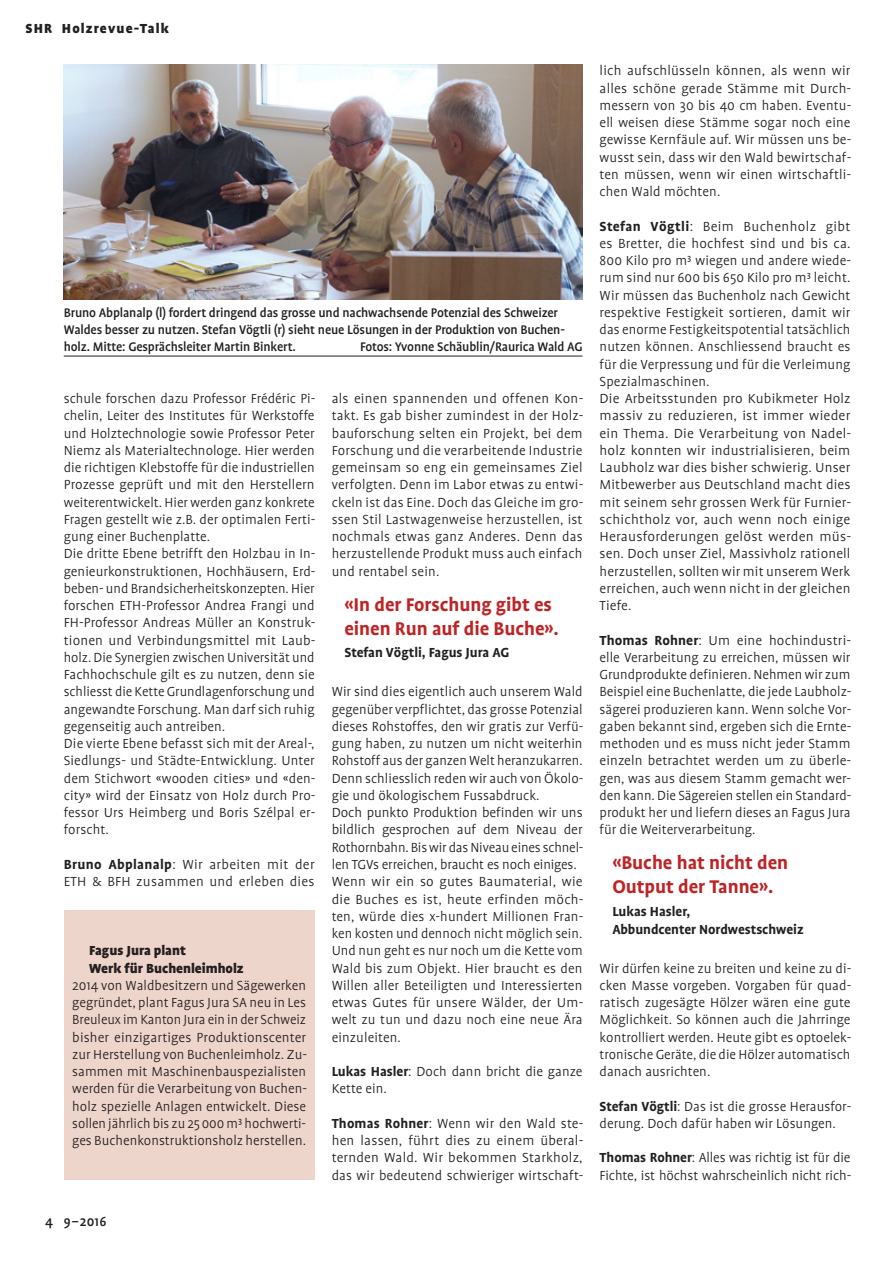
<style>
.page{position:relative;width:893px;height:1263px;background:#fff}
.page>*{position:absolute;margin:0;border:0;box-sizing:border-box;transform-origin:0 0}
.t1{font:700 21px/24px "Profile";letter-spacing:-.005em;color:#bd2426}
.t2{font:300 15px/17.2px "Profile";letter-spacing:.005em;color:#231f20}
.t3{font:700 15px/18px "Profile";letter-spacing:-.005em;color:#231f20}
.t4{font:900 15px/17.2px "Profile";letter-spacing:-.005em;color:#231f20}
.t5{font:900 15px "Profile";letter-spacing:.075em;color:#231f20}
.t6{font:500 15px "Profile";color:#231f20}
.t7{font:500 14.25px/17.2px "Profile";letter-spacing:-.01em;color:#231f20}
.s1{font-weight:700}
</style>
<div class="page">
<div style="left:64px;top:910px;width:251px;height:270px;background:#eed5cb"></div>
<img style="left:64px;top:65px;width:519px;height:235px">
<hr style="left:64px;top:356px;width:519px;height:1px;background:#231f20">
<p class="t5" style="left:26px;top:20px;width:145px">SHR Holzrevue-Talk</p>
<p class="t7" style="left:64px;top:304px;width:503px">Bruno Abplanalp (l) fordert dringend das grosse und nachwachsende Potenzial des Schweizer<br>Waldes besser zu nutzen. Stefan Vögtli (r) sieht neue Lösungen in der Produktion von Buchen&shy;holz. Mitte: Gesprächsleiter Martin Binkert.</p>
<p class="t7" style="left:360px;top:338px;width:224px">Fotos: Yvonne Schäublin/Raurica Wald AG</p>
<p class="t2" style="left:64px;top:390px;width:253px">schule forschen dazu Professor Frédéric Pi&shy;chelin, Leiter des Institutes für Werkstoffe und Holztechnologie sowie Professor Peter Niemz als Materialtechnologe. Hier werden die richtigen Klebstoffe für die industriellen Prozesse geprüft und mit den Herstellern weiterentwickelt. Hier werden ganz konkrete Fragen gestellt wie z.B. der optimalen Ferti&shy;gung einer Buchenplatte.<br>Die dritte Ebene betrifft den Holzbau in In&shy;genieurkonstruktionen, Hochhäusern, Erd&shy;beben- und Brandsicherheitskonzepten. Hier forschen ETH-Professor Andrea Frangi und FH-Professor Andreas Müller an Konstruk&shy;tionen und Verbindungsmittel mit Laub&shy;holz. Die Synergien zwischen Universität und Fachhochschule gilt es zu nutzen, denn sie schliesst die Kette Grundlagenforschung und angewandte Forschung. Man darf sich ruhig gegenseitig auch antreiben.<br>Die vierte Ebene befasst sich mit der Areal-, Siedlungs- und Städte-Entwicklung. Unter dem Stichwort «wooden cities» und «den&shy;city» wird der Einsatz von Holz durch Pro&shy;fessor Urs Heimberg und Boris Szélpal er&shy;forscht.</p>
<p class="t2" style="left:64px;top:856px;width:252px"><span class="s1">Bruno Abplanalp</span>: Wir arbeiten mit der<br>ETH &amp; BFH zusammen und erleben dies</p>
<p class="t4" style="left:89px;top:942px;width:156px">Fagus Jura plant<br>Werk für Buchenleimholz</p>
<p class="t2" style="left:72px;top:977px;width:236px;text-align:justify">2014 von Waldbesitzern und Sägewerken gegründet, plant Fagus Jura SA neu in Les Breuleux im Kanton Jura ein in der Schweiz bisher einzigartiges Produktionscenter zur Herstellung von Buchenleimholz. Zu&shy;sammen mit Maschinenbauspezialisten werden für die Verarbeitung von Buchen&shy;holz spezielle Anlagen entwickelt. Diese sollen jährlich bis zu 25000m³ hochwerti&shy;ges Buchenkonstruktionsholz herstellen.</p>
<p class="t6" style="left:45px;top:1213px;width:63px">4 9–2016</p>
<p class="t2" style="left:332px;top:390px;width:253px;text-align:justify">als einen spannenden und offenen Kon&shy;takt. Es gab bisher zumindest in der Holz&shy;bauforschung selten ein Projekt, bei dem Forschung und die verarbeitende Industrie gemeinsam so eng ein gemeinsames Ziel verfolgten. Denn im Labor etwas zu entwi&shy;ckeln ist das Eine. Doch das Gleiche im gro&shy;ssen Stil Lastwagenweise herzustellen, ist nochmals etwas ganz Anderes. Denn das herzustellende Produkt muss auch einfach und rentabel sein.</p>
<h1 class="t1" style="left:344px;top:592px;width:216px">«In der Forschung gibt es einen Run auf die Buche».</h1>
<p class="t3" style="left:344px;top:643px;width:166px">Stefan Vögtli, Fagus Jura AG</p>
<p class="t2" style="left:332px;top:683px;width:253px">Wir sind dies eigentlich auch unserem Wald gegenüber verpflichtet, das grosse Potenzial dieses Rohstoffes, den wir gratis zur Verfü&shy;gung haben, zu nutzen um nicht weiterhin Rohstoff aus der ganzen Welt heranzukarren.<br>Denn schliesslich reden wir auch von Ökolo&shy;gie und ökologischem Fussabdruck.<br>Doch punkto Produktion befinden wir uns bildlich gesprochen auf dem Niveau der Rothornbahn. Bis wir das Niveau eines schnel&shy;len TGVs erreichen, braucht es noch einiges.<br>Wenn wir ein so gutes Baumaterial, wie die Buches es ist, heute erfinden möch&shy;ten, würde dies x-hundert Millionen Fran&shy;ken kosten und dennoch nicht möglich sein.<br>Und nun geht es nur noch um die Kette vom Wald bis zum Objekt. Hier braucht es den Willen aller Beteiligten und Interessierten etwas Gutes für unsere Wälder, der Um&shy;welt zu tun und dazu noch eine neue Ära einzuleiten.</p>
<p class="t2" style="left:332px;top:1063px;width:252px"><span class="s1">Lukas Hasler</span>: Doch dann bricht die ganze<br>Kette ein.</p>
<p class="t2" style="left:332px;top:1115px;width:253px;text-align:justify"><span class="s1">Thomas Rohner</span>: Wenn wir den Wald ste&shy;hen lassen, führt dies zu einem überal&shy;ternden Wald. Wir bekommen Starkholz, das wir bedeutend schwieriger wirtschaft-</p>
<p class="t2" style="left:600px;top:62px;width:253px;text-align:justify">lich aufschlüsseln können, als wenn wir alles schöne gerade Stämme mit Durch&shy;messern von 30 bis 40 cm haben. Eventu&shy;ell weisen diese Stämme sogar noch eine gewisse Kernfäule auf. Wir müssen uns be&shy;wusst sein, dass wir den Wald bewirtschaf&shy;ten müssen, wenn wir einen wirtschaftli&shy;chen Wald möchten.</p>
<p class="t2" style="left:600px;top:218px;width:253px"><span class="s1">Stefan Vögtli</span>: Beim Buchenholz gibt es Bretter, die hochfest sind und bis ca.<br>800 Kilo pro m³ wiegen und andere wiede&shy;rum sind nur 600 bis 650 Kilo pro m³ leicht.<br>Wir müssen das Buchenholz nach Gewicht respektive Festigkeit sortieren, damit wir das enorme Festigkeitspotential tatsächlich nutzen können. Anschliessend braucht es für die Verpressung und für die Verleimung Spezialmaschinen.<br>Die Arbeitsstunden pro Kubikmeter Holz massiv zu reduzieren, ist immer wieder ein Thema. Die Verarbeitung von Nadel&shy;holz konnten wir industrialisieren, beim Laubholz war dies bisher schwierig. Unser Mitbewerber aus Deutschland macht dies mit seinem sehr grossen Werk für Furnier&shy;schichtholz vor, auch wenn noch einige Herausforderungen gelöst werden müs&shy;sen. Doch unser Ziel, Massivholz rationell herzustellen, sollten wir mit unserem Werk erreichen, auch wenn nicht in der gleichen Tiefe.</p>
<p class="t2" style="left:600px;top:632px;width:253px;text-align:justify"><span class="s1">Thomas Rohner</span>: Um eine hochindustri&shy;elle Verarbeitung zu erreichen, müssen wir Grundprodukte definieren. Nehmen wir zum Beispiel eine Buchenlatte, die jede Laubholz&shy;sägerei produzieren kann. Wenn solche Vor&shy;gaben bekannt sind, ergeben sich die Ernte&shy;methoden und es muss nicht jeder Stamm einzeln betrachtet werden um zu überle&shy;gen, was aus diesem Stamm gemacht wer&shy;den kann. Die Sägereien stellen ein Standard&shy;produkt her und liefern dieses an Fagus Jura für die Weiterverarbeitung.</p>
<h1 class="t1" style="left:612px;top:851px;width:177px">«Buche hat nicht den<br>Output der Tanne».</h1>
<p class="t3" style="left:612px;top:902px;width:193px">Lukas Hasler,<br>Abbundcenter Nordwestschweiz</p>
<p class="t2" style="left:600px;top:959px;width:253px;text-align:justify">Wir dürfen keine zu breiten und keine zu di&shy;cken Masse vorgeben. Vorgaben für quad&shy;ratisch zugesägte Hölzer wären eine gute Möglichkeit. So können auch die Jahrringe kontrolliert werden. Heute gibt es optoelek&shy;tronische Geräte, die die Hölzer automatisch danach ausrichten.</p>
<p class="t2" style="left:600px;top:1097px;width:253px"><span class="s1">Stefan Vögtli</span>: Das ist die grosse Herausfor&shy;derung. Doch dafür haben wir Lösungen.</p>
<p class="t2" style="left:600px;top:1149px;width:253px"><span class="s1">Thomas Rohner</span>: Alles was richtig ist für die<br>Fichte, ist höchst wahrscheinlich nicht rich-</p>
</div>
